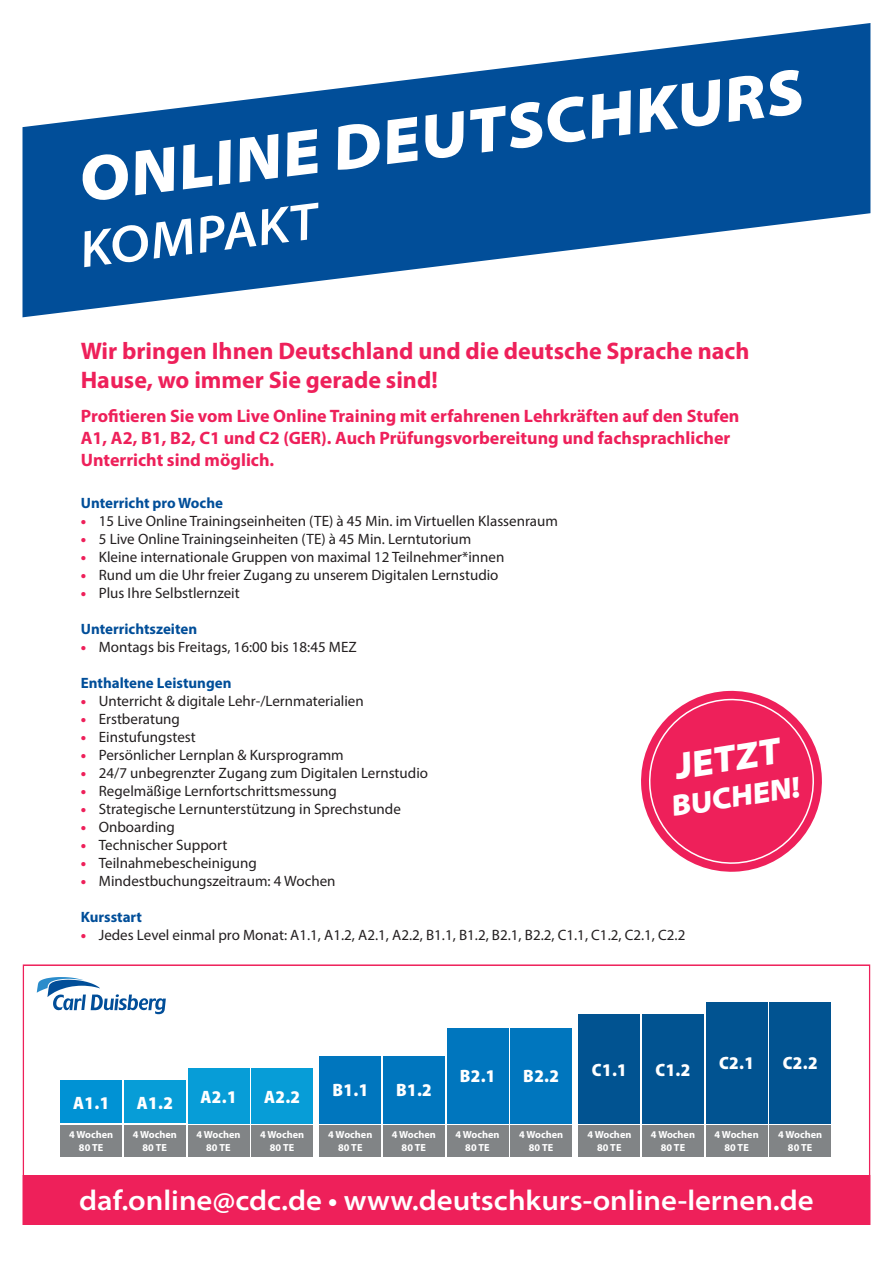
<style>
.page{position:relative;width:893px;height:1263px;background:#fff}
.page>*{position:absolute;margin:0;border:0;box-sizing:border-box;transform-origin:0 0}
.t1{font:italic 900 semi-expanded 64.5px "Myriad Pro";color:#fff}
.t2{font:italic 600 semi-expanded 52.5px "Myriad Pro";color:#fff}
.t3{font:italic 900 semi-expanded 37.5px "Myriad Pro";color:#fff}
.t4{font:italic 900 semi-expanded 30px "Myriad Pro";color:#fff}
.t5{font:600 semi-expanded 28.5px "Myriad Pro";color:#fff}
.t6{font:700 24px/28.8px "Myriad Pro";color:#ee205a}
.t7{font:700 18px/21.6px "Myriad Pro";color:#ee205a}
.t8{font:900 semi-condensed 18px "Myriad Pro";letter-spacing:.02em;color:#fff}
.t9{font:15px "Myriad Pro";color:#231f20}
.t10{font:700 15px "Myriad Pro";color:#014e99}
.t11{font:700 10.2px "Myriad Pro";color:#fff}
.s1{font-weight:900;color:#ee205a}
</style>
<div class="page">
<svg style="left:23px;top:23px;width:847px;height:295px;fill:#014e99"></svg>
<svg style="left:37px;top:977px;width:129px;height:37px"></svg>
<div style="left:0;top:1176px;width:893px;height:50px;background:#ee205a"></div>
<svg style="left:641px;top:690px;width:181px;height:182px"></svg>
<div style="left:124px;top:1080px;width:62px;height:43px;background:#079dd7"></div>
<div style="left:60px;top:1080px;width:62px;height:43px;background:#0092d4"></div>
<div style="left:188px;top:1068px;width:61px;height:55px;background:#079dd7"></div>
<div style="left:319px;top:1056px;width:62px;height:67px;background:#0076be"></div>
<div style="left:383px;top:1056px;width:62px;height:67px;background:#0076be"></div>
<div style="left:447px;top:1028px;width:61px;height:95px;background:#0076be"></div>
<div style="left:510px;top:1028px;width:62px;height:95px;background:#0076be"></div>
<div style="left:578px;top:1014px;width:62px;height:109px;background:#015391"></div>
<div style="left:706px;top:1002px;width:61px;height:121px;background:#015391"></div>
<div style="left:642px;top:1014px;width:62px;height:109px;background:#015391"></div>
<div style="left:769px;top:1002px;width:62px;height:121px;background:#015391"></div>
<div style="left:251px;top:1068px;width:62px;height:55px;background:#079dd7"></div>
<div style="left:124px;top:1125px;width:62px;height:31px;background:#818486"></div>
<div style="left:60px;top:1125px;width:62px;height:31px;background:#818486"></div>
<div style="left:188px;top:1125px;width:61px;height:31px;background:#818486"></div>
<div style="left:251px;top:1125px;width:62px;height:31px;background:#818486"></div>
<div style="left:319px;top:1125px;width:62px;height:31px;background:#818486"></div>
<div style="left:383px;top:1125px;width:62px;height:31px;background:#818486"></div>
<div style="left:447px;top:1125px;width:61px;height:31px;background:#818486"></div>
<div style="left:510px;top:1125px;width:62px;height:31px;background:#818486"></div>
<div style="left:578px;top:1125px;width:62px;height:31px;background:#818486"></div>
<div style="left:706px;top:1125px;width:61px;height:31px;background:#818486"></div>
<div style="left:642px;top:1125px;width:62px;height:31px;background:#818486"></div>
<div style="left:769px;top:1125px;width:62px;height:31px;background:#818486"></div>
<p class="t1" style="left:75px;top:137px;width:731px;rotate:-7deg">ONLINE DEUTSCHKURS</p>
<p class="t2" style="left:76px;top:216px;width:241px;rotate:-7deg">KOMPAKT</p>
<p class="t6" style="left:81px;top:336px;width:670px">Wir bringen Ihnen Deutschland und die deutsche Sprache nach<br>Hause, wo immer Sie gerade sind!</p>
<p class="t7" style="left:81px;top:405px;width:660px">Profitieren Sie vom Live Online Training mit erfahrenen Lehrkräften auf den Stufen</p>
<p class="t7" style="left:81px;top:427px;width:651px">A1, A2, B1, B2, C1 und C2 (GER). Auch Prüfungsvorbereitung und fachsprachlicher<br>Unterricht sind möglich.</p>
<p class="t10" style="left:81px;top:493px;width:144px">Unterricht pro Woche</p>
<p class="t9" style="left:81px;top:511px;width:479px"><span class="s1">•</span> 15 Live Online Trainingseinheiten (TE) à 45 Min. im Virtuellen Klassenraum</p>
<p class="t9" style="left:81px;top:529px;width:392px"><span class="s1">•</span> 5 Live Online Trainingseinheiten (TE) à 45 Min. Lerntutorium</p>
<p class="t9" style="left:81px;top:547px;width:425px"><span class="s1">•</span> Kleine internationale Gruppen von maximal 12 Teilnehmer*innen</p>
<p class="t9" style="left:81px;top:565px;width:419px"><span class="s1">•</span> Rund um die Uhr freier Zugang zu unserem Digitalen Lernstudio</p>
<p class="t9" style="left:81px;top:583px;width:160px"><span class="s1">•</span> Plus Ihre Selbstlernzeit</p>
<p class="t10" style="left:81px;top:619px;width:118px">Unterrichtszeiten</p>
<p class="t9" style="left:81px;top:637px;width:277px"><span class="s1">•</span> Montags bis Freitags, 16:00 bis 18:45 MEZ</p>
<p class="t10" style="left:81px;top:673px;width:152px">Enthaltene Leistungen</p>
<p class="t9" style="left:81px;top:691px;width:285px"><span class="s1">•</span> Unterricht &amp; digitale Lehr-/Lernmaterialien</p>
<p class="t9" style="left:81px;top:709px;width:101px"><span class="s1">•</span> Erstberatung</p>
<p class="t9" style="left:81px;top:727px;width:116px"><span class="s1">•</span> Einstufungstest</p>
<p class="t9" style="left:81px;top:745px;width:265px"><span class="s1">•</span> Persönlicher Lernplan &amp; Kursprogramm</p>
<p class="t9" style="left:81px;top:763px;width:349px"><span class="s1">•</span> 24/7 unbegrenzter Zugang zum Digitalen Lernstudio</p>
<p class="t9" style="left:81px;top:781px;width:258px"><span class="s1">•</span> Regelmäßige Lernfortschrittsmessung</p>
<p class="t9" style="left:81px;top:799px;width:322px"><span class="s1">•</span> Strategische Lernunterstützung in Sprechstunde</p>
<p class="t9" style="left:81px;top:817px;width:96px"><span class="s1">•</span> Onboarding</p>
<p class="t9" style="left:81px;top:835px;width:148px"><span class="s1">•</span> Technischer Support</p>
<p class="t9" style="left:81px;top:853px;width:178px"><span class="s1">•</span> Teilnahmebescheinigung</p>
<p class="t9" style="left:81px;top:871px;width:256px"><span class="s1">•</span> Mindestbuchungszeitraum: 4 Wochen</p>
<p class="t10" style="left:81px;top:907px;width:63px">Kursstart</p>
<p class="t9" style="left:81px;top:925px;width:606px"><span class="s1">•</span> Jedes Level einmal pro Monat: A1.1, A1.2, A2.1, A2.2, B1.1, B1.2, B2.1, B2.2, C1.1, C1.2, C2.1, C2.2</p>
<p class="t3" style="left:672px;top:742px;width:108px;rotate:-9deg">JETZT</p>
<p class="t4" style="left:669px;top:786px;width:131px;rotate:-9deg">BUCHEN!</p>
<p class="t8" style="left:73px;top:1091px;width:38px">A1.1</p>
<p class="t8" style="left:137px;top:1091px;width:38px">A1.2</p>
<p class="t8" style="left:200px;top:1084px;width:38px">A2.1</p>
<p class="t8" style="left:264px;top:1084px;width:38px">A2.2</p>
<p class="t8" style="left:332px;top:1078px;width:37px">B1.1</p>
<p class="t8" style="left:396px;top:1078px;width:37px">B1.2</p>
<p class="t8" style="left:460px;top:1064px;width:37px">B2.1</p>
<p class="t8" style="left:523px;top:1064px;width:37px">B2.2</p>
<p class="t8" style="left:592px;top:1057px;width:36px">C1.1</p>
<p class="t8" style="left:719px;top:1051px;width:36px">C2.1</p>
<p class="t8" style="left:656px;top:1057px;width:36px">C1.2</p>
<p class="t8" style="left:783px;top:1051px;width:36px">C2.2</p>
<p class="t11" style="left:69px;top:1128px;width:46px">4 Wochen</p>
<p class="t11" style="left:79px;top:1140px;width:26px">80 TE</p>
<p class="t11" style="left:133px;top:1128px;width:46px">4 Wochen</p>
<p class="t11" style="left:143px;top:1140px;width:26px">80 TE</p>
<p class="t11" style="left:196px;top:1128px;width:46px">4 Wochen</p>
<p class="t11" style="left:206px;top:1140px;width:26px">80 TE</p>
<p class="t11" style="left:260px;top:1128px;width:46px">4 Wochen</p>
<p class="t11" style="left:270px;top:1140px;width:26px">80 TE</p>
<p class="t11" style="left:328px;top:1128px;width:46px">4 Wochen</p>
<p class="t11" style="left:338px;top:1140px;width:26px">80 TE</p>
<p class="t11" style="left:392px;top:1128px;width:46px">4 Wochen</p>
<p class="t11" style="left:402px;top:1140px;width:26px">80 TE</p>
<p class="t11" style="left:456px;top:1128px;width:46px">4 Wochen</p>
<p class="t11" style="left:465px;top:1140px;width:26px">80 TE</p>
<p class="t11" style="left:519px;top:1128px;width:46px">4 Wochen</p>
<p class="t11" style="left:529px;top:1140px;width:26px">80 TE</p>
<p class="t11" style="left:587px;top:1128px;width:46px">4 Wochen</p>
<p class="t11" style="left:597px;top:1140px;width:26px">80 TE</p>
<p class="t11" style="left:651px;top:1128px;width:46px">4 Wochen</p>
<p class="t11" style="left:661px;top:1140px;width:26px">80 TE</p>
<p class="t11" style="left:715px;top:1128px;width:46px">4 Wochen</p>
<p class="t11" style="left:724px;top:1140px;width:26px">80 TE</p>
<p class="t11" style="left:778px;top:1128px;width:46px">4 Wochen</p>
<p class="t11" style="left:788px;top:1140px;width:26px">80 TE</p>
<p class="t5" style="left:79px;top:1181px;width:736px">daf.online@cdc.de • www.deutschkurs-online-lernen.de</p>
</div>
